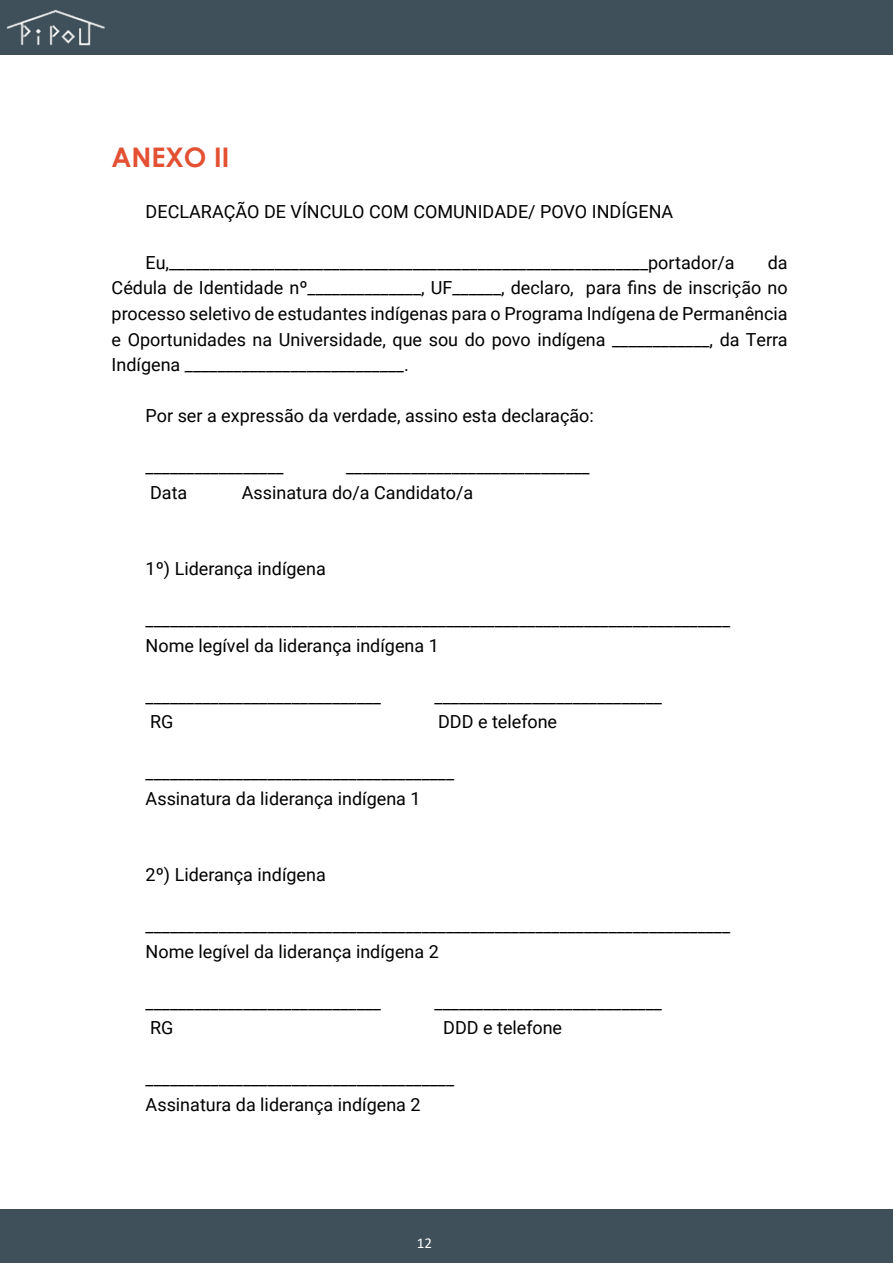
<style>
.page{position:relative;width:893px;height:1263px;background:#fff}
.page>*{position:absolute;margin:0;border:0;box-sizing:border-box;transform-origin:0 0}
.t1{font:700 27px "Century Gothic";color:#e35032}
.t2{font:18px/25.5px "Roboto";color:#000}
.t3{font:15px "Calibri";color:#fff}
</style>
<div class="page">
<div style="left:0;top:0;width:893px;height:54px;background:#3f505a"></div>
<div style="left:0;top:1209px;width:893px;height:54px;background:#3f505a"></div>
<img style="left:2px;top:9px;width:107px;height:46px">
<h1 class="t1" style="left:112px;top:137px;width:119px">ANEXO II</h1>
<p class="t2" style="left:146px;top:198px;width:529px">DECLARAÇÃO DE VÍNCULO COM COMUNIDADE/ POVO INDÍGENA</p>
<p class="t2" style="left:146px;top:249px;width:590px">Eu,___________________________________________________________portador/a</p>
<p class="t2" style="left:112px;top:249px;width:678px;text-align:justify;text-indent:656px">da Cédula de Identidade nº______________, UF______, declaro, para fins de inscrição no processo seletivo de estudantes indígenas para o Programa Indígena de Permanência e Oportunidades na Universidade, que sou do povo indígena ____________, da Terra Indígena ___________________________.</p>
<p class="t2" style="left:146px;top:402px;width:450px">Por ser a expressão da verdade, assino esta declaração:</p>
<p class="t2" style="left:146px;top:453px;width:140px">_________________</p>
<p class="t2" style="left:346px;top:453px;width:245px">______________________________</p>
<p class="t2" style="left:150px;top:479px;width:39px">Data</p>
<p class="t2" style="left:242px;top:479px;width:233px">Assinatura do/a Candidato/a</p>
<p class="t2" style="left:146px;top:555px;width:182px">1º) Liderança indígena</p>
<p class="t2" style="left:146px;top:606px;width:586px">________________________________________________________________________<br>Nome legível da liderança indígena 1</p>
<p class="t2" style="left:146px;top:683px;width:237px">_____________________________</p>
<p class="t2" style="left:435px;top:683px;width:229px">____________________________</p>
<p class="t2" style="left:150px;top:708px;width:25px">RG</p>
<p class="t2" style="left:438px;top:708px;width:120px">DDD e telefone</p>
<p class="t2" style="left:146px;top:759px;width:310px">______________________________________<br>Assinatura da liderança indígena 1</p>
<p class="t2" style="left:146px;top:861px;width:182px">2º) Liderança indígena</p>
<p class="t2" style="left:146px;top:912px;width:586px">________________________________________________________________________<br>Nome legível da liderança indígena 2</p>
<p class="t2" style="left:146px;top:989px;width:237px">_____________________________</p>
<p class="t2" style="left:435px;top:989px;width:229px">____________________________</p>
<p class="t2" style="left:150px;top:1014px;width:25px">RG</p>
<p class="t2" style="left:443px;top:1014px;width:120px">DDD e telefone</p>
<p class="t2" style="left:146px;top:1065px;width:310px">______________________________________<br>Assinatura da liderança indígena 2</p>
<p class="t3" style="left:417px;top:1232px;width:17px">12</p>
</div>
